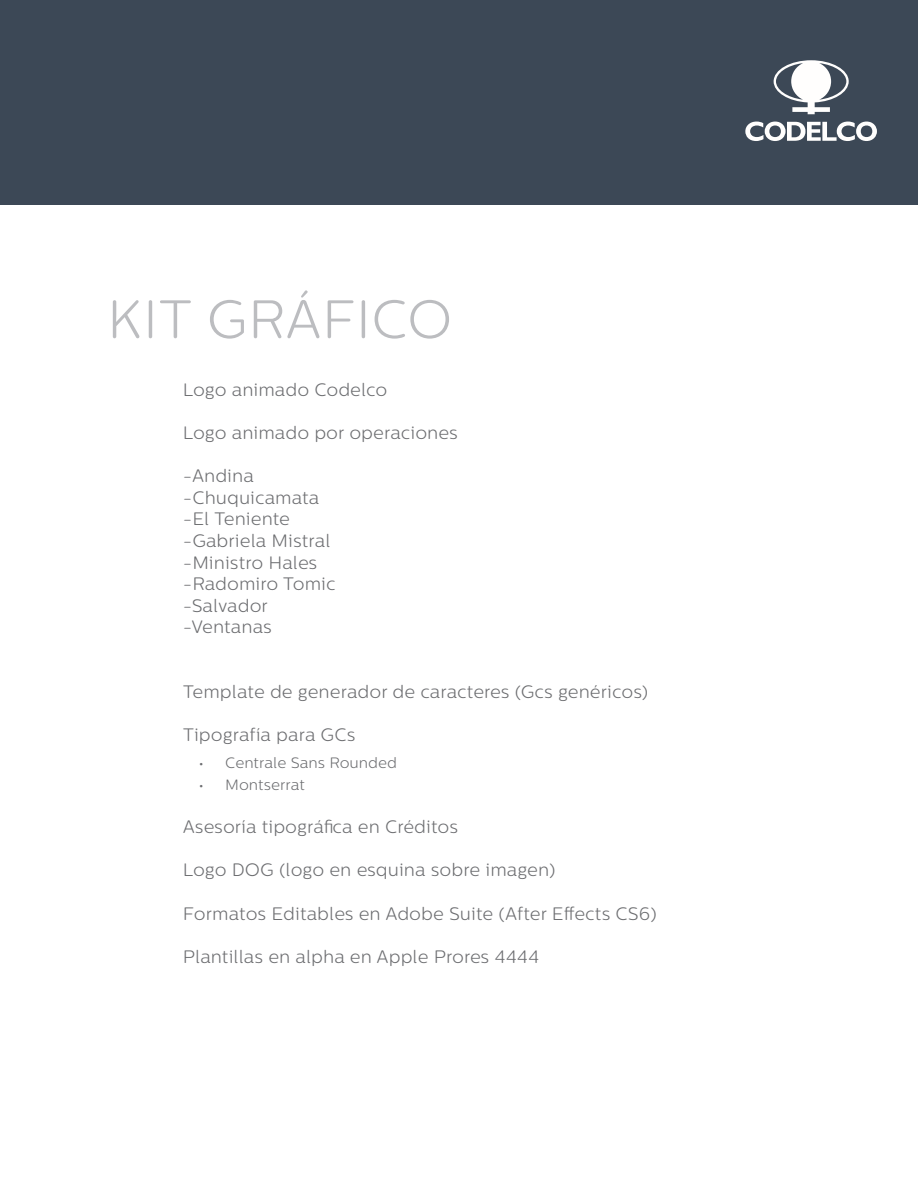
<style>
.page{position:relative;width:918px;height:1188px;background:#fff}
.page>*{position:absolute;margin:0;border:0;box-sizing:border-box;transform-origin:0 0}
.t1{font:300 54px "Centrale Sans Rounded";color:#bcbdc0}
.t2{font:300 18px "Centrale Sans Rounded";color:#6c6d70}
.t3{font:300 15px "Centrale Sans Rounded";color:#6c6d70}
</style>
<div class="page">
<div style="left:0;top:0;width:918px;height:204px;background:#3c4856"></div>
<svg style="left:774px;top:60px;width:75px;height:54px"></svg>
<svg style="left:745px;top:122px;width:132px;height:19px"></svg>
<p class="t1" style="left:107px;top:288px;width:347px">KIT GRÁFICO</p>
<p class="t2" style="left:183px;top:379px;width:206px">Logo animado Codelco</p>
<p class="t2" style="left:183px;top:422px;width:276px">Logo animado por operaciones</p>
<p class="t2" style="left:183px;top:466px;width:73px">-Andina</p>
<p class="t2" style="left:183px;top:487px;width:138px">-Chuquicamata</p>
<p class="t2" style="left:183px;top:509px;width:109px">-El Teniente</p>
<p class="t2" style="left:183px;top:530px;width:149px">-Gabriela Mistral</p>
<p class="t2" style="left:183px;top:552px;width:136px">-Ministro Hales</p>
<p class="t2" style="left:183px;top:574px;width:154px">-Radomiro Tomic</p>
<p class="t2" style="left:183px;top:595px;width:87px">-Salvador</p>
<p class="t2" style="left:183px;top:617px;width:91px">-Ventanas</p>
<p class="t2" style="left:183px;top:682px;width:467px">Template de generador de caracteres (Gcs genéricos)</p>
<p class="t2" style="left:183px;top:725px;width:174px">Tipografía para GCs</p>
<p class="t3" style="left:198px;top:754px;width:200px">• Centrale Sans Rounded</p>
<p class="t3" style="left:198px;top:776px;width:108px">• Montserrat</p>
<p class="t2" style="left:183px;top:817px;width:277px">Asesoría tipográfica en Créditos</p>
<p class="t2" style="left:183px;top:860px;width:375px">Logo DOG (logo en esquina sobre imagen)</p>
<p class="t2" style="left:183px;top:903px;width:476px">Formatos Editables en Adobe Suite (After Effects CS6)</p>
<p class="t2" style="left:183px;top:946px;width:358px">Plantillas en alpha en Apple Prores 4444</p>
</div>
